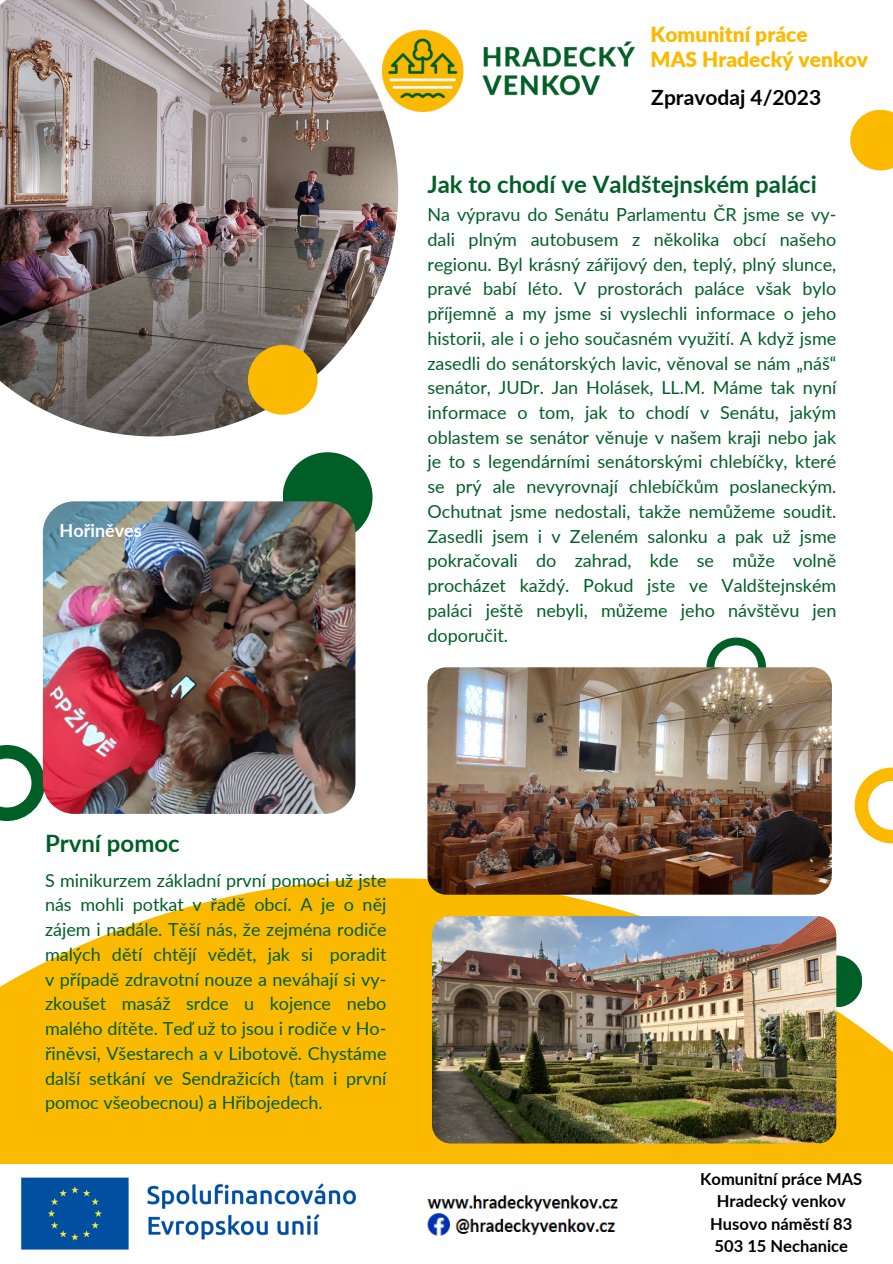
<style>
.page{position:relative;width:893px;height:1264px;background:#fff}
.page>*{position:absolute;margin:0;border:0;box-sizing:border-box;transform-origin:0 0}
.t1{font:700 24px "Lato";color:#005f27}
.t2{font:900 21px "Lato";color:#fbba00}
.t3{font:700 21px "Lato";color:#000}
.t4{font:18px/24.8px "Lato";color:#005f27;text-align:justify}
.t5{font:700 18px "Lato";color:#fff}
.t6{font:700 16.5px/22.5px "Lato";color:#000;text-align:center}
</style>
<div class="page">
<svg style="left:0;top:878px;width:892px;height:285px;fill:#fbba00"></svg>
<img style="left:398px;top:31px;width:236px;height:81px">
<img style="left:21px;top:1177px;width:335px;height:73px">
<svg style="left:0;top:745px;width:45px;height:76px"></svg>
<div style="left:283px;top:452px;width:89px;height:90px;background:#005f27;border-radius:50%"></div>
<div style="left:810px;top:955px;width:52px;height:52px;background:#005f27;border-radius:50%"></div>
<svg style="left:854px;top:767px;width:38px;height:76px"></svg>
<img style="left:0;top:0;width:398px;height:436px">
<div style="left:248px;top:345px;width:69px;height:69px;background:#fbba00;border-radius:50%"></div>
<svg style="left:706px;top:637px;width:60px;height:30px"></svg>
<svg style="left:850px;top:110px;width:42px;height:60px;background:#fbc528"></svg>
<img style="left:427px;top:1195px;width:191px;height:41px">
<img style="left:427px;top:667px;width:404px;height:227px;border-radius:19px">
<img style="left:432px;top:916px;width:404px;height:227px;border-radius:19px">
<img style="left:43px;top:501px;width:312px;height:312px;border-radius:31px">
<p class="t5" style="left:59px;top:519px;width:84px">Hořiněves</p>
<p class="t2" style="left:650px;top:21px;width:158px">Komunitní práce</p>
<p class="t2" style="left:650px;top:46px;width:219px">MAS Hradecký venkov</p>
<p class="t3" style="left:651px;top:84px;width:171px">Zpravodaj 4/2023</p>
<p class="t1" style="left:427px;top:169px;width:391px">Jak to chodí ve Valdštejnském paláci</p>
<p class="t4" style="left:427px;top:202px;width:410px">Na výpravu do Senátu Parlamentu ČR jsme se vy&shy;dali plným autobusem z několika obcí našeho regionu. Byl krásný zářijový den, teplý, plný slunce, pravé babí léto. V prostorách paláce však bylo příjemně a my jsme si vyslechli informace o jeho historii, ale i o jeho současném využití. A když jsme zasedli do senátorských lavic, věnoval se nám „náš“ senátor, JUDr. Jan Holásek, LL.M. Máme tak nyní informace o tom, jak to chodí v Senátu, jakým oblastem se senátor věnuje v našem kraji nebo jak je to s legendárními senátorskými chlebíčky, které se prý ale nevyrovnají chlebíčkům poslaneckým.<br>Ochutnat jsme nedostali, takže nemůžeme soudit.<br>Zasedli jsem i v Zeleném salonku a pak už jsme pokračovali do zahrad, kde se může volně procházet každý. Pokud jste ve Valdštejnském paláci ještě nebyli, můžeme jeho návštěvu jen doporučit.</p>
<p class="t1" style="left:45px;top:828px;width:136px">První pomoc</p>
<p class="t4" style="left:45px;top:867px;width:343px">S minikurzem základní první pomoci už jste nás mohli potkat v řadě obcí. A je o něj zájem i nadále. Těší nás, že zejména rodiče malých dětí chtějí vědět, jak si poradit v případě zdravotní nouze a neváhají si vy&shy;zkoušet masáž srdce u kojence nebo malého dítěte. Teď už to jsou i rodiče v Ho&shy;řiněvsi, Všestarech a v Libotově. Chystáme další setkání ve Sendražicích (tam i první pomoc všeobecnou) a Hřibojedech.</p>
<p class="t6" style="left:700px;top:1166px;width:163px">Komunitní práce MAS<br>Hradecký venkov</p>
<p class="t6" style="left:710px;top:1211px;width:144px">Husovo náměstí 83</p>
<p class="t6" style="left:714px;top:1234px;width:135px">503 15 Nechanice</p>
</div>
